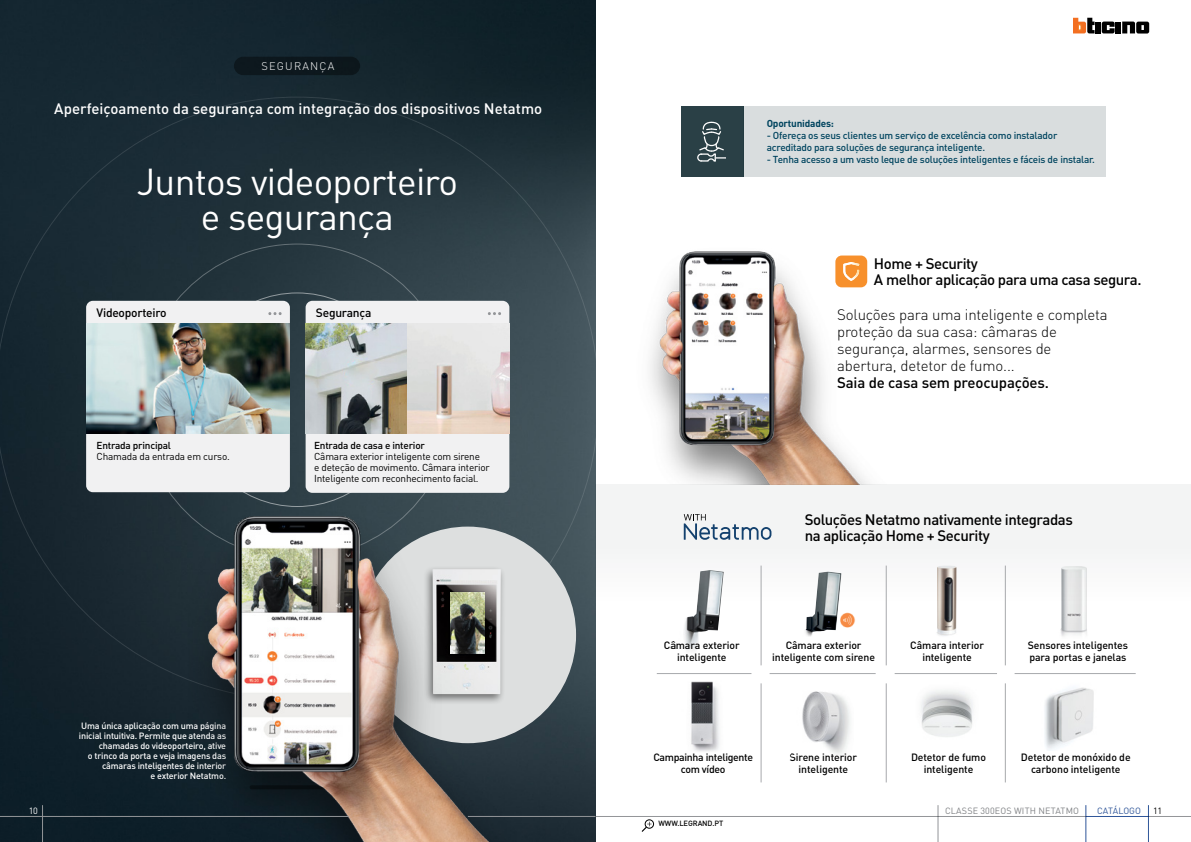
<style>
.page{position:relative;width:1191px;height:842px;background:#fff}
.page>*{position:absolute;margin:0;border:0;box-sizing:border-box;transform-origin:0 0}
.t1{font:37px/35px "DIN Pro";letter-spacing:-.02em;color:#fff;text-align:center}
.t2{font:300 15px/17px "DIN Pro";letter-spacing:-.01em;color:#000}
.t3{font:500 15px/16px "DIN Pro";letter-spacing:-.03em;color:#000}
.t4{font:500 15px "DIN Pro";color:#fff}
.t5{font:500 15px "DIN Pro";letter-spacing:-.01em;color:#000}
.t6{font:500 12px "DIN Pro";letter-spacing:-.02em;color:#000}
.t7{font:300 11px "DIN Pro";letter-spacing:.11em;color:#fff}
.t8{font:500 10.5px/12px "DIN Pro";letter-spacing:-.01em;color:#000;text-align:center}
.t9{font:500 10.5px/12px "DIN Pro";letter-spacing:-.03em;color:#000;text-align:center}
.t10{font:500 10px/12px "DIN Pro";letter-spacing:-.02em;color:#00445f}
.t11{font:10px/11px "DIN Pro";letter-spacing:-.02em;color:#000}
.t12{font:500 10px "DIN Pro";letter-spacing:-.02em;color:#000}
.t13{font:700 10px "DIN Pro";letter-spacing:-.02em;color:#00445f}
.t14{font:500 9px/10px "DIN Pro";letter-spacing:-.02em;color:#fff;text-align:right}
.t15{font:9px "DIN Pro";letter-spacing:.02em;color:#808285}
.t16{font:9px "DIN Pro";letter-spacing:.01em;color:#2f5699}
.t17{font:9px "DIN Pro";color:#000}
.t18{font:9px "DIN Pro";color:#fff}
.t19{font:500 7.5px "DIN Pro";letter-spacing:-.01em;color:#000}
</style>
<div class="page">
<img style="left:624px;top:251px;width:271px;height:234px">
<img style="left:0;top:0;width:595px;height:842px">
<svg style="left:0;top:97px;width:599px;height:603px;background:#25353e"></svg>
<div style="left:1095px;top:22px;width:5px;height:11px;background:#000"></div>
<div style="left:1115px;top:22px;width:6px;height:11px;background:#000"></div>
<svg style="left:1073px;top:18px;width:21px;height:15px"></svg>
<svg style="left:1101px;top:21px;width:13px;height:12px"></svg>
<svg style="left:1122px;top:22px;width:27px;height:12px"></svg>
<div style="left:234px;top:57px;width:126px;height:18px;background:#0d171d;border-radius:9px"></div>
<div style="left:743px;top:106px;width:362px;height:71px;background:#d9ddde"></div>
<div style="left:681px;top:106px;width:62px;height:71px;background:#2a4046"></div>
<svg style="left:697px;top:121px;width:29px;height:41px"></svg>
<div style="left:86px;top:301px;width:204px;height:191px;background:#f1f1f2;border-radius:7px"></div>
<img style="left:86px;top:324px;width:204px;height:109px">
<svg style="left:268px;top:312px;width:13px;height:3px"></svg>
<div style="left:305px;top:301px;width:204px;height:192px;background:#f1f1f2;border-radius:7px"></div>
<img style="left:305px;top:324px;width:204px;height:109px">
<svg style="left:488px;top:312px;width:13px;height:3px"></svg>
<svg style="left:835px;top:256px;width:32px;height:31px"></svg>
<img style="left:843px;top:262px;width:16px;height:19px">
<div style="left:359px;top:527px;width:217px;height:216px;background:#dddfdf;border-radius:50%"></div>
<img style="left:188px;top:508px;width:328px;height:334px">
<svg style="left:684px;top:514px;width:87px;height:26px"></svg>
<hr style="left:761px;top:566px;width:1px;height:99px;background:#a7a9ac">
<hr style="left:761px;top:683px;width:1px;height:99px;background:#a7a9ac">
<hr style="left:657px;top:673px;width:94px;height:1px;background:#a7a9ac">
<hr style="left:769px;top:673px;width:106px;height:1px;background:#a7a9ac">
<hr style="left:894px;top:673px;width:103px;height:1px;background:#a7a9ac">
<hr style="left:1014px;top:673px;width:121px;height:1px;background:#a7a9ac">
<hr style="left:886px;top:566px;width:1px;height:99px;background:#a7a9ac">
<hr style="left:886px;top:683px;width:1px;height:99px;background:#a7a9ac">
<hr style="left:1005px;top:566px;width:1px;height:99px;background:#a7a9ac">
<hr style="left:1005px;top:683px;width:1px;height:99px;background:#a7a9ac">
<img style="left:921px;top:690px;width:52px;height:47px">
<img style="left:1045px;top:687px;width:49px;height:64px">
<img style="left:802px;top:691px;width:48px;height:64px">
<img style="left:691px;top:681px;width:29px;height:71px">
<img style="left:684px;top:570px;width:39px;height:81px">
<img style="left:937px;top:565px;width:20px;height:71px">
<img style="left:1060px;top:566px;width:27px;height:70px">
<img style="left:805px;top:572px;width:36px;height:65px">
<img style="left:839px;top:612px;width:16px;height:17px">
<hr style="left:0;top:816px;width:349px;height:1px;background:#939598">
<hr style="left:468px;top:816px;width:127px;height:1px;background:#939598">
<hr style="left:42px;top:805px;width:1px;height:37px;background:#939598">
<p class="t7" style="left:261px;top:59px;width:75px">SEGURANÇA</p>
<h2 class="t4" style="left:54px;top:98px;width:489px">Aperfeiçoamento da segurança com integração dos dispositivos Netatmo</h2>
<h1 class="t1" style="left:137px;top:161px;width:323px">Juntos videoporteiro e segurança</h1>
<p class="t6" style="left:97px;top:305px;width:71px">Videoporteiro</p>
<p class="t12" style="left:97px;top:439px;width:76px">Entrada principal</p>
<p class="t11" style="left:97px;top:450px;width:135px">Chamada da entrada em curso.</p>
<p class="t6" style="left:316px;top:305px;width:57px">Segurança</p>
<p class="t12" style="left:314px;top:439px;width:112px">Entrada de casa e interior</p>
<p class="t11" style="left:314px;top:450px;width:177px">Câmara exterior inteligente com sirene<br>e deteção de movimento. Câmara interior<br>Inteligente com reconhecimento facial.</p>
<p class="t18" style="left:29px;top:804px;width:11px">10</p>
<p class="t14" style="left:79px;top:720px;width:149px">Uma única aplicação com uma página inicial intuitiva. Permite que atenda as chamadas do videoporteiro, ative<br>o trinco da porta e veja imagens das câmaras inteligentes de interior<br>e exterior Netatmo.</p>
<p class="t13" style="left:766px;top:117px;width:69px">Oportunidades:</p>
<p class="t10" style="left:766px;top:129px;width:292px">- Ofereça os seus clientes um serviço de excelência como instalador acreditado para soluções de segurança inteligente.</p>
<p class="t10" style="left:766px;top:153px;width:330px">- Tenha acesso a um vasto leque de soluções inteligentes e fáceis de instalar.</p>
<h2 class="t3" style="left:874px;top:255px;width:269px">Home + Security<br>A melhor aplicação para uma casa segura.</h2>
<h2 class="t2" style="left:837px;top:305px;width:272px">Soluções para uma inteligente e completa proteção da sua casa: câmaras de segurança, alarmes, sensores de abertura, detetor de fumo...</h2>
<h2 class="t5" style="left:837px;top:372px;width:213px">Saia de casa sem preocupações.</h2>
<h2 class="t3" style="left:804px;top:511px;width:270px">Soluções Netatmo nativamente integradas na aplicação Home + Security</h2>
<p class="t8" style="left:664px;top:638px;width:77px">Câmara exterior inteligente</p>
<p class="t8" style="left:772px;top:638px;width:104px">Câmara exterior inteligente com sirene</p>
<p class="t9" style="left:653px;top:750px;width:101px">Campainha inteligente com vídeo</p>
<p class="t19" style="left:658px;top:818px;width:66px">WWW.LEGRAND.PT</p>
<p class="t8" style="left:790px;top:750px;width:69px">Sirene interior inteligente</p>
<p class="t8" style="left:910px;top:638px;width:75px">Câmara interior inteligente</p>
<p class="t8" style="left:911px;top:750px;width:76px">Detetor de fumo inteligente</p>
<p class="t8" style="left:1027px;top:638px;width:102px;text-align:left">Sensores inteligentes para portas e janelas</p>
<p class="t8" style="left:1021px;top:750px;width:111px">Detetor de monóxido de carbono inteligente</p>
<p class="t16" style="left:1097px;top:804px;width:45px">CATÁLOGO</p>
<p class="t15" style="left:945px;top:804px;width:135px">CLASSE 300EOS WITH NETATMO</p>
<p class="t17" style="left:1153px;top:804px;width:11px">11</p>
</div>
